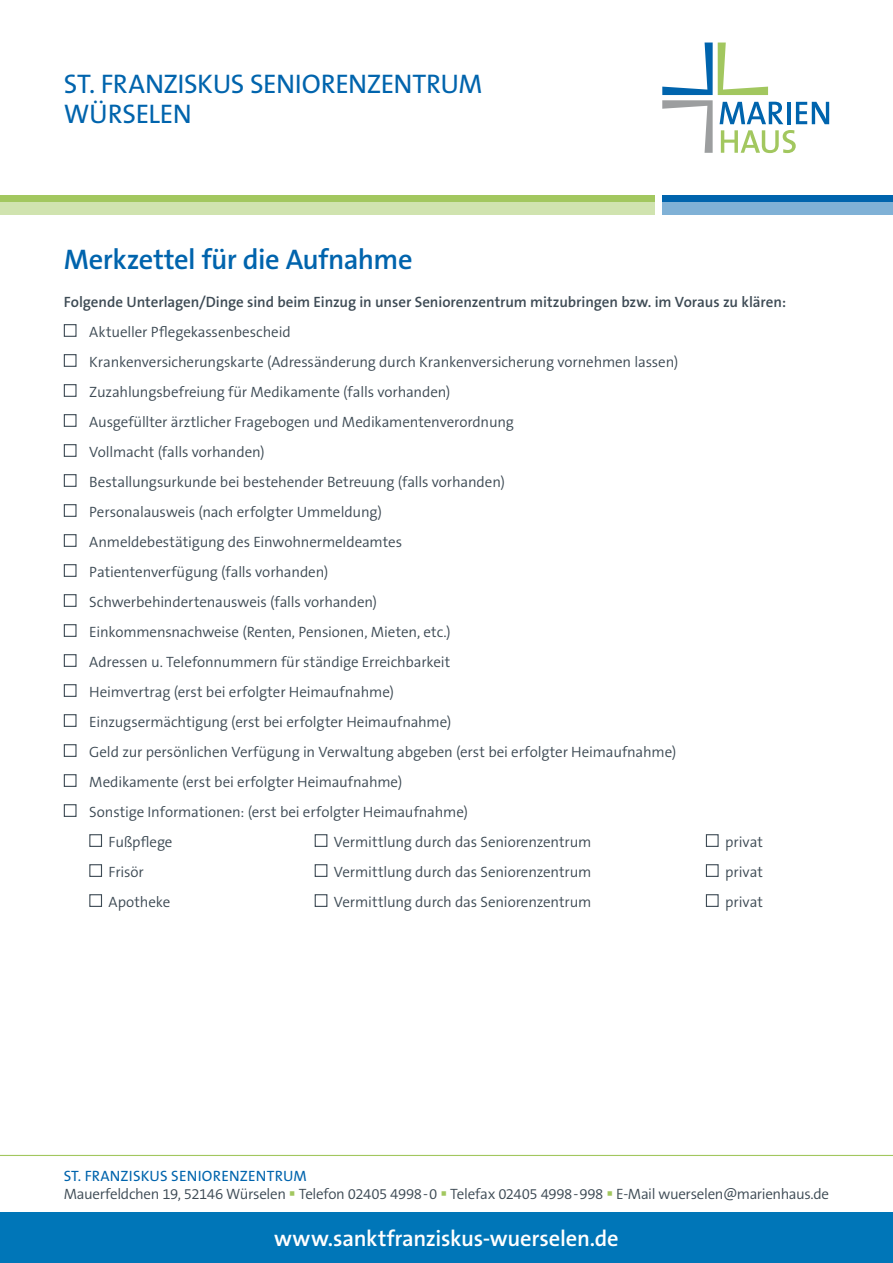
<style>
.page{position:relative;width:893px;height:1263px;background:#fff}
.page>*{position:absolute;margin:0;border:0;box-sizing:border-box;transform-origin:0 0}
.t1{font:600 28.5px "The Sans B W6";letter-spacing:-.015em;color:#0064ad}
.t2{font:27px/30px "The Sans B W5 Plain";letter-spacing:-.02em;color:#0064ad}
.t3{font:600 22.5px "The Sans B W6";letter-spacing:-.01em;color:#fff}
.t4{font:300 15px "The Sans B W4";letter-spacing:-.01em;color:#3d4a54}
.t5{font:600 15px "The Sans B W6";letter-spacing:-.005em;color:#3d4a54}
.t6{font:15px "The Sans B W5 Plain";letter-spacing:.015em;color:#0064ad}
.s1{color:#a2c75f}
</style>
<div class="page">
<div style="left:0;top:196px;width:655px;height:19px;background:#d0e3af"></div>
<div style="left:0;top:196px;width:655px;height:6px;background:#a2c75f"></div>
<div style="left:0;top:1212px;width:893px;height:51px;background:#0076b8"></div>
<svg style="left:662px;top:43px;width:167px;height:110px"></svg>
<div style="left:662px;top:196px;width:231px;height:19px;background:#80b1d6"></div>
<div style="left:662px;top:196px;width:231px;height:6px;background:#0064ad"></div>
<hr style="left:0;top:1155px;width:893px;height:1px;background:#a2c75f">
<div style="left:64px;top:324px;width:13px;height:13px;border:1px solid #3d4a54"></div>
<div style="left:64px;top:354px;width:13px;height:13px;border:1px solid #3d4a54"></div>
<div style="left:64px;top:384px;width:13px;height:13px;border:1px solid #3d4a54"></div>
<div style="left:64px;top:414px;width:13px;height:13px;border:1px solid #3d4a54"></div>
<div style="left:64px;top:444px;width:13px;height:13px;border:1px solid #3d4a54"></div>
<div style="left:64px;top:474px;width:13px;height:13px;border:1px solid #3d4a54"></div>
<div style="left:64px;top:504px;width:13px;height:13px;border:1px solid #3d4a54"></div>
<div style="left:64px;top:534px;width:13px;height:13px;border:1px solid #3d4a54"></div>
<div style="left:64px;top:564px;width:13px;height:13px;border:1px solid #3d4a54"></div>
<div style="left:64px;top:594px;width:13px;height:13px;border:1px solid #3d4a54"></div>
<div style="left:64px;top:624px;width:13px;height:13px;border:1px solid #3d4a54"></div>
<div style="left:64px;top:654px;width:13px;height:13px;border:1px solid #3d4a54"></div>
<div style="left:64px;top:684px;width:13px;height:13px;border:1px solid #3d4a54"></div>
<div style="left:64px;top:714px;width:13px;height:13px;border:1px solid #3d4a54"></div>
<div style="left:64px;top:744px;width:13px;height:13px;border:1px solid #3d4a54"></div>
<div style="left:64px;top:774px;width:13px;height:13px;border:1px solid #3d4a54"></div>
<div style="left:64px;top:804px;width:13px;height:13px;border:1px solid #3d4a54"></div>
<div style="left:89px;top:834px;width:13px;height:13px;border:1px solid #3d4a54"></div>
<div style="left:315px;top:834px;width:12px;height:13px;border:1px solid #3d4a54"></div>
<div style="left:706px;top:834px;width:13px;height:13px;border:1px solid #3d4a54"></div>
<div style="left:89px;top:864px;width:13px;height:13px;border:1px solid #3d4a54"></div>
<div style="left:315px;top:864px;width:12px;height:13px;border:1px solid #3d4a54"></div>
<div style="left:706px;top:864px;width:13px;height:13px;border:1px solid #3d4a54"></div>
<div style="left:89px;top:894px;width:13px;height:13px;border:1px solid #3d4a54"></div>
<div style="left:315px;top:894px;width:12px;height:13px;border:1px solid #3d4a54"></div>
<div style="left:706px;top:894px;width:13px;height:13px;border:1px solid #3d4a54"></div>
<h2 class="t2" style="left:64px;top:69px;width:420px">ST. FRANZISKUS SENIORENZENTRUM<br>WÜRSELEN</h2>
<h1 class="t1" style="left:64px;top:241px;width:350px">Merkzettel für die Aufnahme</h1>
<p class="t5" style="left:64px;top:292px;width:724px">Folgende Unterlagen/Dinge sind beim Einzug in unser Seniorenzentrum mitzubringen bzw. im Voraus zu klären:</p>
<p class="t4" style="left:89px;top:322px;width:203px">Aktueller Pflegekassenbescheid</p>
<p class="t4" style="left:89px;top:352px;width:590px">Krankenversicherungskarte (Adressänderung durch Krankenversicherung vornehmen lassen)</p>
<p class="t4" style="left:89px;top:382px;width:363px">Zuzahlungsbefreiung für Medikamente (falls vorhanden)</p>
<p class="t4" style="left:89px;top:412px;width:426px">Ausgefüllter ärztlicher Fragebogen und Medikamentenverordnung</p>
<p class="t4" style="left:89px;top:442px;width:177px">Vollmacht (falls vorhanden)</p>
<p class="t4" style="left:89px;top:472px;width:417px">Bestallungsurkunde bei bestehender Betreuung (falls vorhanden)</p>
<p class="t4" style="left:89px;top:502px;width:294px">Personalausweis (nach erfolgter Ummeldung)</p>
<p class="t4" style="left:89px;top:532px;width:314px">Anmeldebestätigung des Einwohnermeldeamtes</p>
<p class="t4" style="left:89px;top:562px;width:240px">Patientenverfügung (falls vorhanden)</p>
<p class="t4" style="left:89px;top:592px;width:289px">Schwerbehindertenausweis (falls vorhanden)</p>
<p class="t4" style="left:89px;top:622px;width:363px">Einkommensnachweise (Renten, Pensionen, Mieten, etc.)</p>
<p class="t4" style="left:89px;top:652px;width:362px">Adressen u. Telefonnummern für ständige Erreichbarkeit</p>
<p class="t4" style="left:89px;top:682px;width:306px">Heimvertrag (erst bei erfolgter Heimaufnahme)</p>
<p class="t4" style="left:89px;top:712px;width:364px">Einzugsermächtigung (erst bei erfolgter Heimaufnahme)</p>
<p class="t4" style="left:89px;top:742px;width:588px">Geld zur persönlichen Verfügung in Verwaltung abgeben (erst bei erfolgter Heimaufnahme)</p>
<p class="t4" style="left:89px;top:772px;width:314px">Medikamente (erst bei erfolgter Heimaufnahme)</p>
<p class="t4" style="left:89px;top:802px;width:380px">Sonstige Informationen: (erst bei erfolgter Heimaufnahme)</p>
<p class="t4" style="left:109px;top:832px;width:65px">Fußpflege</p>
<p class="t4" style="left:334px;top:832px;width:259px">Vermittlung durch das Seniorenzentrum</p>
<p class="t4" style="left:725px;top:832px;width:39px">privat</p>
<p class="t4" style="left:109px;top:862px;width:37px">Frisör</p>
<p class="t4" style="left:334px;top:862px;width:259px">Vermittlung durch das Seniorenzentrum</p>
<p class="t4" style="left:725px;top:862px;width:39px">privat</p>
<p class="t4" style="left:109px;top:892px;width:63px">Apotheke</p>
<p class="t4" style="left:334px;top:892px;width:259px">Vermittlung durch das Seniorenzentrum</p>
<p class="t4" style="left:725px;top:892px;width:39px">privat</p>
<p class="t6" style="left:64px;top:1166px;width:245px">ST. FRANZISKUS SENIORENZENTRUM</p>
<p class="t4" style="left:64px;top:1184px;width:767px">Mauerfeldchen 19, 52146 Würselen <span class="s1">▪</span> Telefon 02405 4998-0 <span class="s1">▪</span> Telefax 02405 4998-998 <span class="s1">▪</span> E-Mail wuerselen@marienhaus.de</p>
<h3 class="t3" style="left:274px;top:1224px;width:346px">www.sanktfranziskus-wuerselen.de</h3>
</div>
